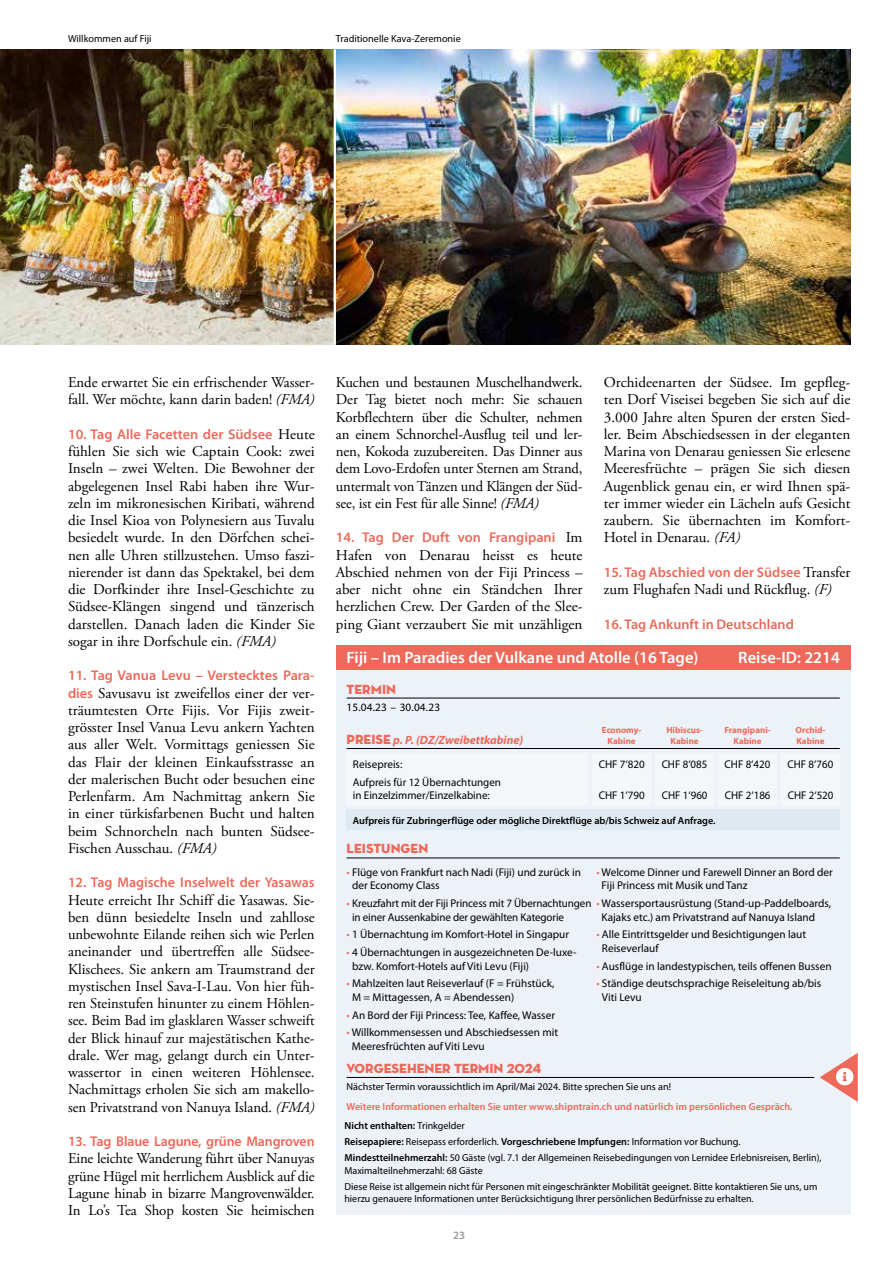
<style>
.page{position:relative;width:893px;height:1263px;background:#fff}
.page>*{position:absolute;margin:0;border:0;box-sizing:border-box;transform-origin:0 0}
.t1{font:600 16.5px "Myriad Pro";color:#fff}
.t2{font:15px/17.2px "Adobe Garamond Pro";color:#000;text-align:justify}
.t3{font:600 14.1px "Myriad Pro";color:#ed695a}
.t4{font:13.5px "Neutra Disp Titling";color:#ed695a}
.t5{font:italic 700 12px "Myriad Pro";color:#ed695a}
.t6{font:11.25px/13.5px "Myriad Pro";color:#000}
.t7{font:600 11.25px "Myriad Pro";color:#9c9c9d}
.t8{font:10.2px/16.2px "Myriad Pro";color:#000}
.t9{font:600 10.2px "Myriad Pro";color:#ed695a}
.t10{font:600 10.2px "Myriad Pro";color:#000}
.t11{font:700 9px/10.2px "Myriad Pro";color:#ed695a;text-align:center}
.s1{font-style:italic}
.s2{font-family:"Adobe Garamond Pro";font-weight:400;font-size:15px;color:#000}
.s3{font-family:"Myriad Pro";font-weight:600;font-size:14.1px;color:#ed695a}
.s4{font-family:"Neutra Disp Titling";font-weight:400;font-style:normal;font-size:13.5px}
.s5{color:#ed695a}
.s6{font-weight:600}
</style>
<div class="page">
<div style="left:336px;top:646px;width:514px;height:569px;background:#ecf2f8"></div>
<div style="left:336px;top:646px;width:514px;height:24px;background:#ed695a"></div>
<hr style="left:347px;top:858px;width:493px;height:1px;background:#000">
<img style="left:0;top:49px;width:850px;height:296px">
<hr style="left:334px;top:49px;width:2px;height:296px;background:#fff">
<div style="left:347px;top:753px;width:241px;height:52px;background:#f4f7f9"></div>
<div style="left:655px;top:753px;width:59px;height:52px;background:#f4f7f9"></div>
<div style="left:592px;top:753px;width:59px;height:52px;background:#f4f7f9"></div>
<div style="left:718px;top:753px;width:59px;height:52px;background:#f4f7f9"></div>
<div style="left:781px;top:753px;width:59px;height:52px;background:#f4f7f9"></div>
<hr style="left:347px;top:748px;width:493px;height:1px;background:#000">
<hr style="left:347px;top:698px;width:493px;height:1px;background:#000">
<hr style="left:347px;top:1077px;width:467px;height:1px;background:#000">
<svg style="left:820px;top:1053px;width:38px;height:49px"></svg>
<div style="left:347px;top:810px;width:493px;height:20px;background:#dfe9f1"></div>
<p class="t8" style="left:68px;top:31px;width:85px">Willkommen auf Fiji</p>
<p class="t8" style="left:336px;top:31px;width:126px">Traditionelle Kava-Zeremonie</p>
<p class="t2" style="left:68px;top:374px;width:248px">Ende erwartet Sie ein erfrischender Wasser&shy;fall. Wer möchte, kann darin baden! <span class="s1">(FMA)</span></p>
<p class="t3" style="left:68px;top:426px;width:248px">10. Tag Alle Facetten der Südsee <span class="s2">Heute</span></p>
<p class="t2" style="left:68px;top:443px;width:248px">fühlen Sie sich wie Captain Cook: zwei Inseln – zwei Welten. Die Bewohner der abgelegenen Insel Rabi haben ihre Wur&shy;zeln im mikronesischen Kiribati, während die Insel Kioa von Polynesiern aus Tuvalu besiedelt wurde. In den Dörfchen schei&shy;nen alle Uhren stillzustehen. Umso faszi&shy;nierender ist dann das Spektakel, bei dem die Dorfkinder ihre Insel-Geschichte zu Südsee-Klängen singend und tänzerisch darstellen. Danach laden die Kinder Sie sogar in ihre Dorfschule ein. <span class="s1">(FMA)</span></p>
<p class="t3" style="left:68px;top:668px;width:248px">11. Tag Vanua Levu – Verstecktes Para-</p>
<p class="t2" style="left:68px;top:685px;width:248px"><span class="s3">dies</span> Savusavu ist zweifellos einer der ver&shy;träumtesten Orte Fijis. Vor Fijis zweit&shy;grösster Insel Vanua Levu ankern Yachten aus aller Welt. Vormittags geniessen Sie das Flair der kleinen Einkaufsstrasse an der malerischen Bucht oder besuchen eine Perlenfarm. Am Nachmittag ankern Sie in einer türkisfarbenen Bucht und halten beim Schnorcheln nach bunten Südsee-Fischen Ausschau. <span class="s1">(FMA)</span></p>
<p class="t3" style="left:68px;top:875px;width:248px">12. Tag Magische Inselwelt der Yasawas</p>
<p class="t2" style="left:68px;top:892px;width:248px">Heute erreicht Ihr Schiff die Yasawas. Sie&shy;ben dünn besiedelte Inseln und zahllose unbewohnte Eilande reihen sich wie Perlen aneinander und übertreffen alle Südsee-Klischees. Sie ankern am Traumstrand der mystischen Insel Sava-I-Lau. Von hier füh&shy;ren Steinstufen hinunter zu einem Höhlen&shy;see. Beim Bad im glasklaren Wasser schweift der Blick hinauf zur majestätischen Kathe&shy;drale. Wer mag, gelangt durch ein Unter&shy;wassertor in einen weiteren Höhlensee.<br>Nachmittags erholen Sie sich am makello&shy;sen Privatstrand von Nanuya Island. <span class="s1">(FMA)</span></p>
<p class="t3" style="left:68px;top:1134px;width:248px">13. Tag Blaue Lagune, grüne Mangroven</p>
<p class="t2" style="left:68px;top:1150px;width:248px">Eine leichte Wanderung führt über Nanuyas grüne Hügel mit herrlichem Ausblick auf die Lagune hinab in bizarre Mangrovenwälder.<br>In Lo’s Tea Shop kosten Sie heimischen</p>
<p class="t2" style="left:336px;top:374px;width:248px">Kuchen und bestaunen Muschelhandwerk.<br>Der Tag bietet noch mehr: Sie schauen Korbflechtern über die Schulter, nehmen an einem Schnorchel-Ausflug teil und ler&shy;nen, Kokoda zuzubereiten. Das Dinner aus dem Lovo-Erdofen unter Sternen am Strand, untermalt von Tänzen und Klängen der Süd&shy;see, ist ein Fest für alle Sinne! <span class="s1">(FMA)</span></p>
<p class="t3" style="left:336px;top:530px;width:248px">14. Tag Der Duft von Frangipani <span class="s2">Im</span></p>
<p class="t2" style="left:336px;top:547px;width:248px">Hafen von Denarau heisst es heute Abschied nehmen von der Fiji Princess – aber nicht ohne ein Ständchen Ihrer herzlichen Crew. Der Garden of the Slee&shy;ping Giant verzaubert Sie mit unzähligen</p>
<p class="t2" style="left:604px;top:374px;width:248px">Orchideenarten der Südsee. Im gepfleg&shy;ten Dorf Viseisei begeben Sie sich auf die 3.000 Jahre alten Spuren der ersten Sied&shy;ler. Beim Abschiedsessen in der eleganten Marina von Denarau geniessen Sie erlesene Meeresfrüchte – prägen Sie sich diesen Augenblick genau ein, er wird Ihnen spä&shy;ter immer wieder ein Lächeln aufs Gesicht zaubern. Sie übernachten im Komfort-Hotel in Denarau. <span class="s1">(FA)</span></p>
<p class="t3" style="left:604px;top:564px;width:248px">15. Tag Abschied von der Südsee <span class="s2">Transfer</span></p>
<p class="t2" style="left:604px;top:581px;width:229px">zum Flughafen Nadi und Rückflug. <span class="s1">(F)</span></p>
<p class="t3" style="left:604px;top:616px;width:192px">16. Tag Ankunft in Deutschland</p>
<p class="t1" style="left:347px;top:648px;width:353px">Fiji – Im Paradies der Vulkane und Atolle (16 Tage)</p>
<p class="t4" style="left:347px;top:680px;width:51px">TERMIN</p>
<p class="t6" style="left:347px;top:701px;width:95px">15.04.23 – 30.04.23</p>
<p class="t1" style="left:738px;top:648px;width:103px">Reise-ID: 2214</p>
<p class="t5" style="left:347px;top:733px;width:178px"><span class="s4">PREISE</span> p. P. (DZ/Zweibettkabine)</p>
<p class="t11" style="left:795px;top:725px;width:31px;text-align:left">Orchid-<br>Kabine</p>
<p class="t11" style="left:666px;top:725px;width:38px">Hibiscus-<br>Kabine</p>
<p class="t11" style="left:724px;top:725px;width:48px">Frangipani-<br>Kabine</p>
<p class="t11" style="left:602px;top:725px;width:41px">Economy-<br>Kabine</p>
<p class="t6" style="left:353px;top:755px;width:150px;line-height:17.7px">Reisepreis:<br>Aufpreis für 12 Übernachtungen</p>
<p class="t6" style="left:353px;top:789px;width:138px">in Einzelzimmer/Einzelkabine:</p>
<p class="t6" style="left:599px;top:758px;width:47px">CHF 7‘820</p>
<p class="t6" style="left:599px;top:788px;width:47px">CHF 1‘790</p>
<p class="t6" style="left:662px;top:758px;width:47px">CHF 8‘085</p>
<p class="t6" style="left:662px;top:788px;width:47px">CHF 1‘960</p>
<p class="t10" style="left:353px;top:815px;width:364px">Aufpreis für Zubringerflüge oder mögliche Direktflüge ab/bis Schweiz auf Anfrage.</p>
<p class="t4" style="left:347px;top:840px;width:83px">LEISTUNGEN</p>
<p class="t6" style="left:725px;top:758px;width:47px">CHF 8‘420</p>
<p class="t6" style="left:725px;top:788px;width:47px">CHF 2‘186</p>
<p class="t6" style="left:787px;top:758px;width:47px">CHF 8‘760</p>
<p class="t6" style="left:788px;top:788px;width:47px">CHF 2‘520</p>
<p class="t6" style="left:352px;top:865px;width:230px;text-indent:-6px"><span class="s5">•</span> Flüge von Frankfurt nach Nadi (Fiji) und zurück in der Economy Class</p>
<p class="t6" style="left:352px;top:897px;width:480px;text-indent:-6px"><span class="s5">•</span> Kreuzfahrt mit der Fiji Princess mit 7 Übernachtungen <span class="s5">•</span> Wassersportausrüstung (Stand-up-Paddelboards, in einer Aussenkabine der gewählten Kategorie</p>
<p class="t6" style="left:347px;top:928px;width:224px"><span class="s5">•</span> 1 Übernachtung im Komfort-Hotel in Singapur</p>
<p class="t6" style="left:352px;top:946px;width:226px;text-indent:-6px"><span class="s5">•</span> 4 Übernachtungen in ausgezeichneten De-luxe&shy;bzw. Komfort-Hotels auf Viti Levu (Fiji)</p>
<p class="t6" style="left:352px;top:977px;width:204px;text-indent:-6px"><span class="s5">•</span> Mahlzeiten laut Reiseverlauf (F = Frühstück,<br>M = Mittagessen, A = Abendessen)</p>
<p class="t6" style="left:347px;top:1008px;width:210px"><span class="s5">•</span> An Bord der Fiji Princess: Tee, Kaffee, Wasser</p>
<p class="t6" style="left:352px;top:1026px;width:208px;text-indent:-5px"><span class="s5">•</span> Willkommensessen und Abschiedsessen mit<br>Meeresfrüchten auf Viti Levu</p>
<p class="t6" style="left:601px;top:865px;width:233px;text-indent:-5px"><span class="s5">•</span> Welcome Dinner und Farewell Dinner an Bord der<br>Fiji Princess mit Musik und Tanz</p>
<p class="t6" style="left:601px;top:910px;width:215px">Kajaks etc.) am Privatstrand auf Nanuya Island</p>
<p class="t6" style="left:602px;top:928px;width:206px;text-indent:-6px"><span class="s5">•</span> Alle Eintrittsgelder und Besichtigungen laut<br>Reiseverlauf</p>
<p class="t6" style="left:596px;top:959px;width:237px"><span class="s5">•</span> Ausflüge in landestypischen, teils offenen Bussen</p>
<p class="t6" style="left:602px;top:977px;width:221px;text-indent:-6px"><span class="s5">•</span> Ständige deutschsprachige Reiseleitung ab/bis<br>Viti Levu</p>
<p class="t4" style="left:347px;top:1060px;width:196px">VORGESEHENER TERMIN 2024</p>
<p class="t9" style="left:347px;top:1101px;width:448px">Weitere Informationen erhalten Sie unter www.shipntrain.ch und natürlich im persönlichen Gespräch.</p>
<p class="t8" style="left:347px;top:1078px;width:326px">Nächster Termin voraussichtlich im April/Mai 2024. Bitte sprechen Sie uns an!</p>
<p class="t8" style="left:344px;top:1118px;width:479px"><span class="s6">Nicht enthalten:</span> Trinkgelder<br><span class="s6">Reisepapiere:</span> Reisepass erforderlich. <span class="s6">Vorgeschriebene Impfungen:</span> Information vor Buchung.<br><span class="s6">Mindestteilnehmerzahl:</span> 50 Gäste (vgl. 7.1 der Allgemeinen Reisebedingungen von Lernidee Erlebnisreisen, Berlin),</p>
<p class="t8" style="left:344px;top:1162px;width:474px">Maximalteilnehmerzahl: 68 Gäste<br>Diese Reise ist allgemein nicht für Personen mit eingeschränkter Mobilität geeignet. Bitte kontaktieren Sie uns, um</p>
<p class="t8" style="left:344px;top:1190px;width:411px">hierzu genauere Informationen unter Berücksichtigung Ihrer persönlichen Bedürfnisse zu erhalten.</p>
<p class="t7" style="left:453px;top:1229px;width:14px">23</p>
</div>
